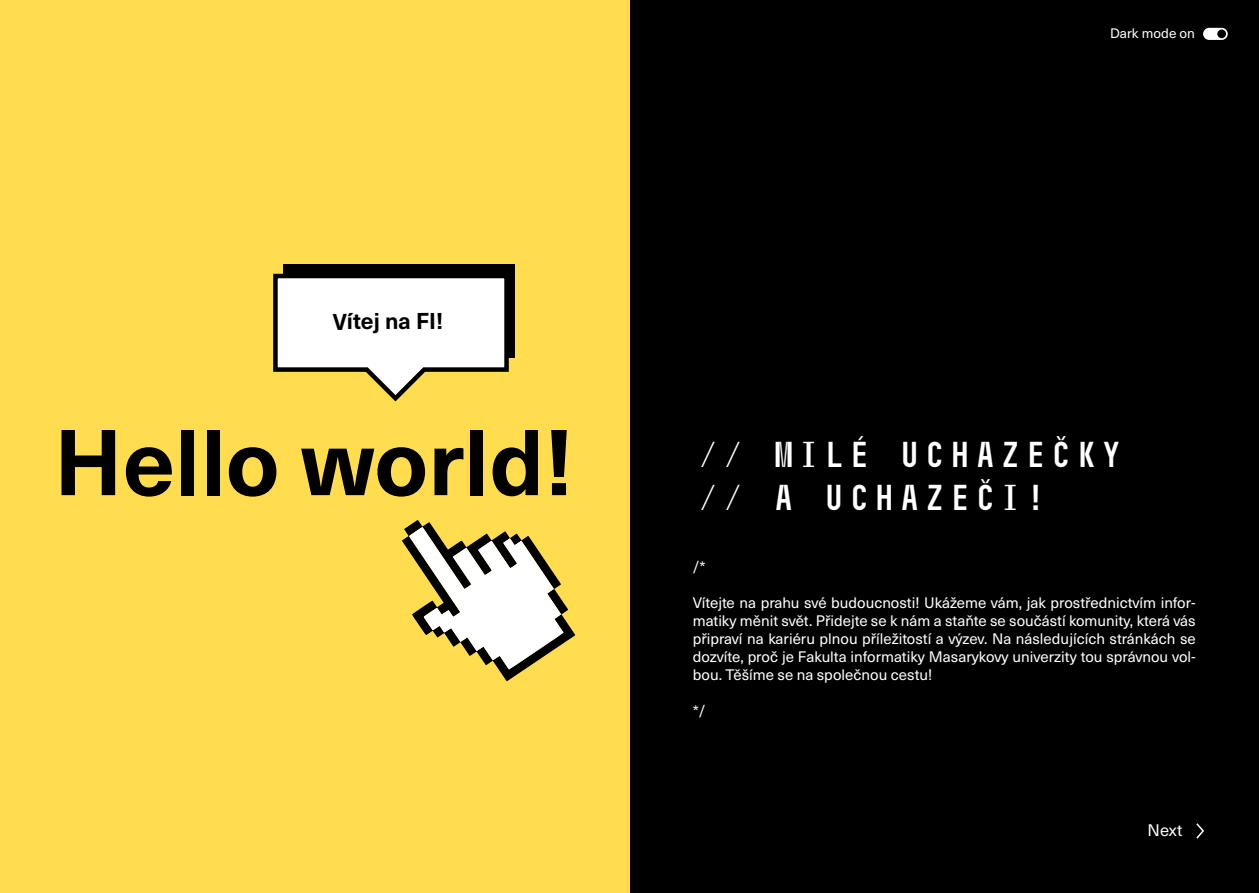
<style>
.page{position:relative;width:1259px;height:893px;background:#fff}
.page>*{position:absolute;margin:0;border:0;box-sizing:border-box;transform-origin:0 0}
.t1{font:700 91.5px "Neue Haas Unica Pro";color:#000}
.t2{font:700 36px/43.2px "Muni";color:#fff}
.t3{font:700 22.5px "Neue Haas Unica Pro";color:#000}
.t4{font:16.5px "Neue Haas Unica Pro";color:#fff}
.t5{font:15px/18px "Neue Haas Unica Pro";color:#fff;text-align:justify}
.t6{font:13.5px "Neue Haas Unica Pro";color:#fff}
</style>
<div class="page">
<div style="left:629px;top:0;width:630px;height:893px;background:#000"></div>
<div style="left:0;top:0;width:629px;height:893px;background:#ffdd4f"></div>
<svg style="left:402px;top:520px;width:173px;height:161px"></svg>
<div style="left:283px;top:264px;width:231px;height:93px;background:#000"></div>
<svg style="left:273px;top:273px;width:238px;height:129px"></svg>
<div style="left:1203px;top:28px;width:24px;height:12px;background:#fff;border-radius:6px"></div>
<div style="left:1217px;top:30px;width:9px;height:8px;background:#000;border-radius:50%"></div>
<svg style="left:1196px;top:823px;width:8px;height:16px"></svg>
<h3 class="t3" style="left:332px;top:308px;width:112px;rotate:-1deg">Vítej na FI!</h3>
<p class="t6" style="left:1110px;top:25px;width:86px">Dark mode on</p>
<h1 class="t1" style="left:54px;top:407px;width:521px">Hello world!</h1>
<h2 class="t2" style="left:695px;top:433px;width:430px">// MILÉ UCHAZEČKY // A UCHAZEČI!</h2>
<p class="t5" style="left:693px;top:558px;width:14px">/*</p>
<p class="t5" style="left:693px;top:594px;width:504px">Vítejte na prahu své budoucnosti! Ukážeme vám, jak prostřednictvím infor&shy;matiky měnit svět. Přidejte se k nám a staňte se součástí komunity, která vás připraví na kariéru plnou příležitostí a výzev. Na následujících stránkách se dozvíte, proč je Fakulta informatiky Masarykovy univerzity tou správnou vol&shy;bou. Těšíme se na společnou cestu!</p>
<p class="t5" style="left:693px;top:702px;width:14px">*/</p>
<p class="t4" style="left:1147px;top:820px;width:36px">Next</p>
</div>
